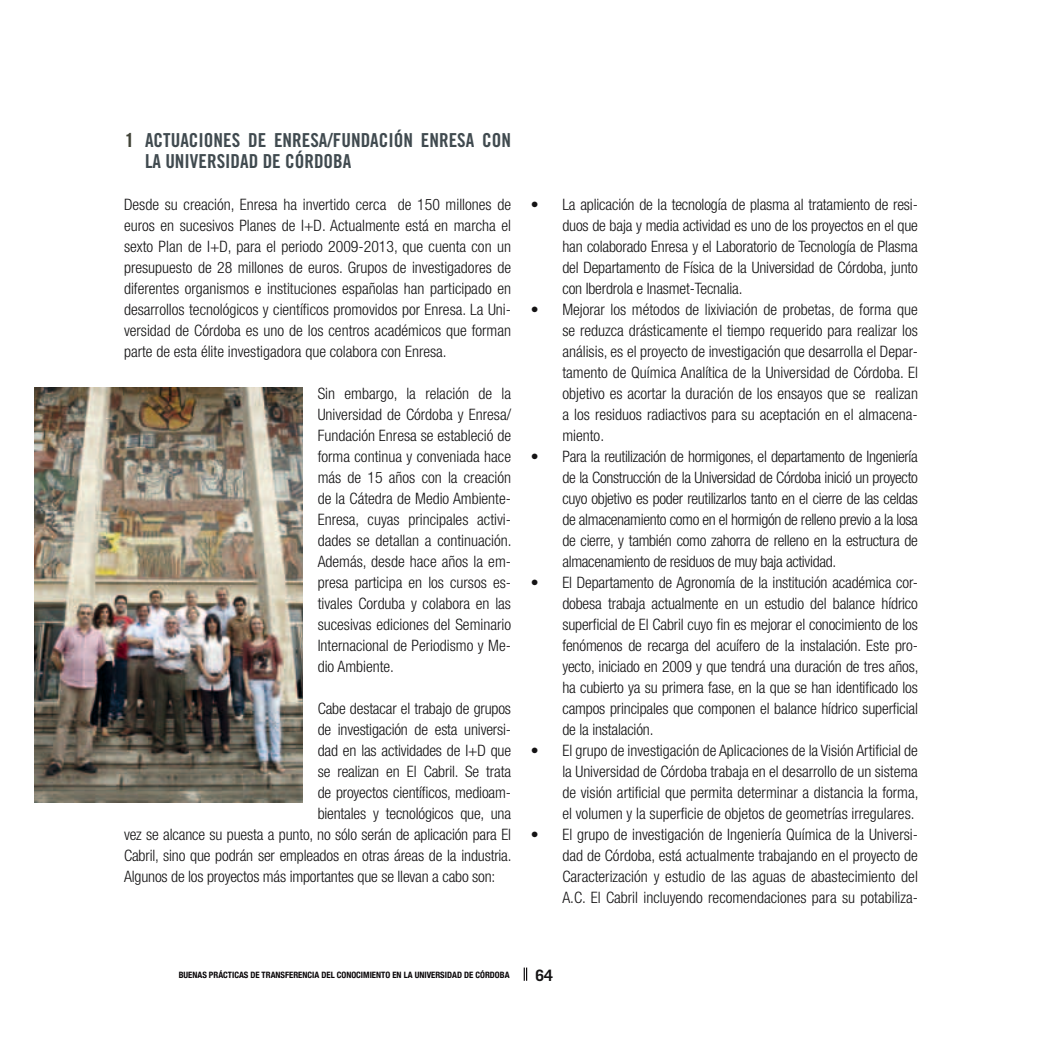
<style>
.page{position:relative;width:1042px;height:1042px;background:#fff}
.page>*{position:absolute;margin:0;border:0;box-sizing:border-box;transform-origin:0 0}
.t1{font:19.25px "Trade Gothic LT Std Bd Cn 20";color:#404a4f}
.t2{font:300 condensed 15.75px/21px "Helvetica Neue LT Std";letter-spacing:-.01em;color:#141314;text-align:justify}
.t3{font:700 15.75px "Trade Gothic LT Std";color:#141314}
.t4{font:700 condensed 8.75px "Helvetica Neue";color:#080507}
.s1{font-family:"Trade Gothic LT Std";font-weight:700;color:#414337}
</style>
<div class="page">
<svg style="left:524px;top:967px;width:3px;height:14px"></svg>
<img style="left:35px;top:387px;width:268px;height:415px">
<p class="t1" style="left:124px;top:128px;width:84px"><span class="s1">1</span> ACTUACIONE</p>
<p class="t1" style="left:232px;top:128px;width:52px">S DE ENRE</p>
<p class="t1" style="left:310px;top:128px;width:121px">SA/FUNDACIÓN ENRE</p>
<p class="t1" style="left:457px;top:128px;width:45px">SA CON</p>
<p class="t1" style="left:145px;top:149px;width:208px">LA UNIVERSIDAD DE CÓRDOBA</p>
<p class="t2" style="left:124px;top:194px;width:388px">Desde su creación, Enresa ha invertido cerca de 150 millones de euros en sucesivos Planes de I+D. Actualmente está en marcha el sexto Plan de I+D, para el periodo 2009-2013, que cuenta con un presupuesto de 28 millones de euros. Grupos de investigadores de diferentes organismos e instituciones españolas han participado en desarrollos tecnológicos y científicos promovidos por Enresa. La Uni&shy;versidad de Córdoba es uno de los centros académicos que forman parte de esta élite investigadora que colabora con Enresa.</p>
<p class="t2" style="left:318px;top:383px;width:195px">Sin embargo, la relación de la Universidad de Córdoba y Enresa/ Fundación Enresa se estableció de forma continua y conveniada hace más de 15 años con la creación de la Cátedra de Medio Ambiente-Enresa, cuyas principales activi&shy;dades se detallan a continuación.<br>Además, desde hace años la em&shy;presa participa en los cursos es&shy;tivales Corduba y colabora en las sucesivas ediciones del Seminario Internacional de Periodismo y Me&shy;dio Ambiente.</p>
<p class="t2" style="left:318px;top:698px;width:195px">Cabe destacar el trabajo de grupos</p>
<p class="t2" style="left:318px;top:719px;width:195px">de investigación de esta universi-</p>
<p class="t2" style="left:318px;top:740px;width:195px">dad en las actividades de I+D que</p>
<p class="t2" style="left:318px;top:761px;width:195px">se realizan en El Cabril. Se trata</p>
<p class="t2" style="left:318px;top:782px;width:195px">de proyectos científicos, medioam-</p>
<p class="t2" style="left:318px;top:803px;width:195px">bientales y tecnológicos que, una</p>
<p class="t2" style="left:124px;top:824px;width:388px">vez se alcance su puesta a punto, no sólo serán de aplicación para El</p>
<p class="t2" style="left:124px;top:845px;width:389px">Cabril, sino que podrán ser empleados en otras áreas de la industria.</p>
<p class="t2" style="left:124px;top:866px;width:373px">Algunos de los proyectos más importantes que se llevan a cabo son:</p>
<p class="t2" style="left:562px;top:194px;width:357px;text-indent:-32px">• La aplicación de la tecnología de plasma al tratamiento de resi&shy;duos de baja y media actividad es uno de los proyectos en el que han colaborado Enresa y el Laboratorio de Tecnología de Plasma del Departamento de Física de la Universidad de Córdoba, junto con Iberdrola e Inasmet-Tecnalia.</p>
<p class="t2" style="left:562px;top:299px;width:357px;text-indent:-32px">• Mejorar los métodos de lixiviación de probetas, de forma que se reduzca drásticamente el tiempo requerido para realizar los análisis, es el proyecto de investigación que desarrolla el Depar&shy;tamento de Química Analítica de la Universidad de Córdoba. El objetivo es acortar la duración de los ensayos que se realizan a los residuos radiactivos para su aceptación en el almacena&shy;miento.</p>
<p class="t2" style="left:562px;top:446px;width:357px;text-indent:-32px">• Para la reutilización de hormigones, el departamento de Ingeniería de la Construcción de la Universidad de Córdoba inició un proyecto cuyo objetivo es poder reutilizarlos tanto en el cierre de las celdas de almacenamiento como en el hormigón de relleno previo a la losa de cierre, y también como zahorra de relleno en la estructura de almacenamiento de residuos de muy baja actividad.</p>
<p class="t2" style="left:562px;top:572px;width:358px;text-indent:-32px">• El Departamento de Agronomía de la institución académica cor&shy;dobesa trabaja actualmente en un estudio del balance hídrico superficial de El Cabril cuyo fin es mejorar el conocimiento de los fenómenos de recarga del acuífero de la instalación. Este pro&shy;yecto, iniciado en 2009 y que tendrá una duración de tres años, ha cubierto ya su primera fase, en la que se han identificado los campos principales que componen el balance hídrico superficial de la instalación.</p>
<p class="t2" style="left:562px;top:740px;width:358px;text-indent:-32px">• El grupo de investigación de Aplicaciones de la Visión Artificial de la Universidad de Córdoba trabaja en el desarrollo de un sistema de visión artificial que permita determinar a distancia la forma, el volumen y la superficie de objetos de geometrías irregulares.</p>
<p class="t2" style="left:562px;top:824px;width:357px;text-indent:-32px">• El grupo de investigación de Ingeniería Química de la Universi&shy;dad de Córdoba, está actualmente trabajando en el proyecto de Caracterización y estudio de las aguas de abastecimiento del A.C. El Cabril incluyendo recomendaciones para su potabiliza-</p>
<p class="t4" style="left:179px;top:970px;width:332px">BUENAS PRÁCTICAS DE TRANSFERENCIA DEL CONOCIMIENTO EN LA UNIVERSIDAD DE CÓRDOBA</p>
<p class="t3" style="left:535px;top:965px;width:19px">64</p>
</div>
